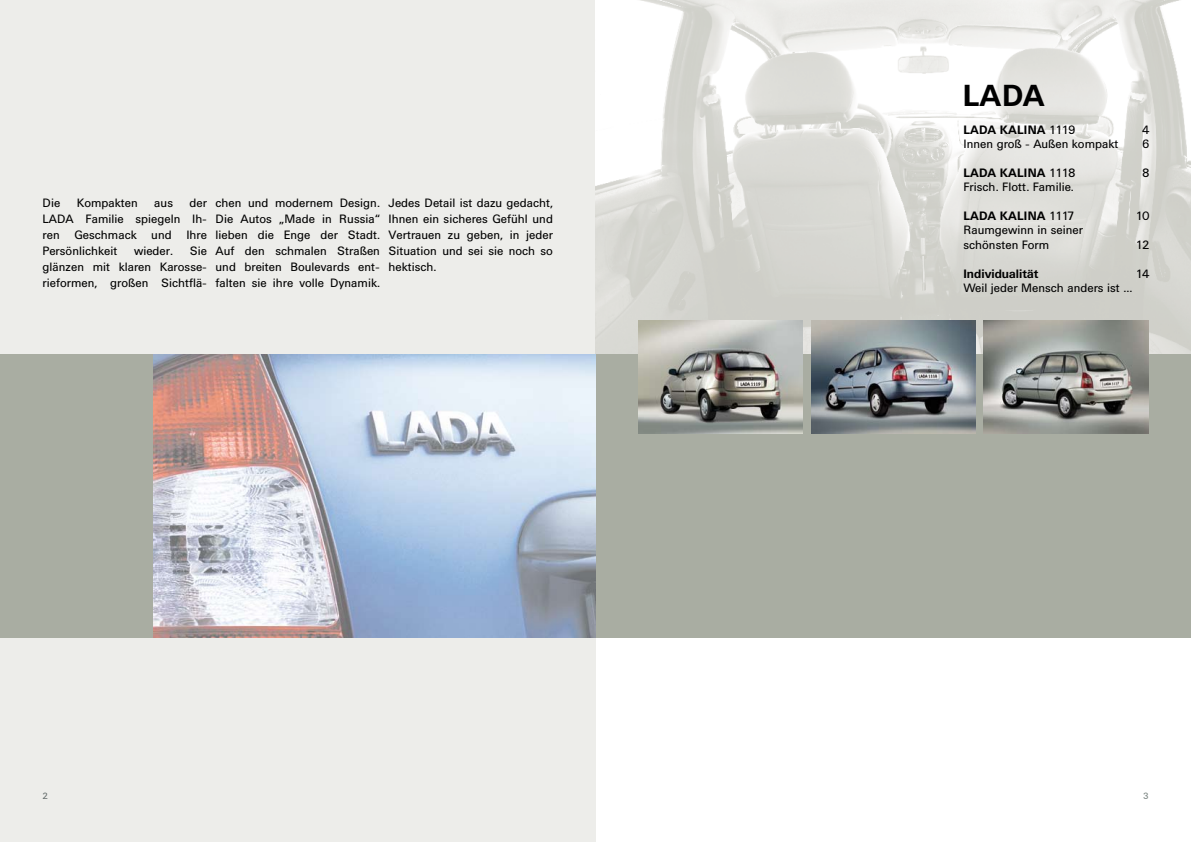
<style>
.page{position:relative;width:1191px;height:842px;background:#fff}
.page>*{position:absolute;margin:0;border:0;box-sizing:border-box;transform-origin:0 0}
.t1{font:700 30px "Univers BQ";color:#000}
.t2{font:12px/16px "Univers BQ";color:#000;text-align:justify}
.t3{font:700 12px "Univers BQ";letter-spacing:.02em;color:#000}
.t4{font:700 12px "Univers BQ";color:#000}
.t5{font:9px "Univers BQ";color:#646c6b}
.t6{font:9px "Univers BQ";color:#7d8784}
.s1{font-weight:400}
</style>
<div class="page">
<div style="left:0;top:0;width:595px;height:842px;background:#ededea"></div>
<img style="left:595px;top:0;width:596px;height:354px">
<div style="left:0;top:354px;width:1191px;height:284px;background:#a9ada2"></div>
<img style="left:811px;top:320px;width:164px;height:114px">
<img style="left:984px;top:320px;width:164px;height:114px">
<img style="left:638px;top:320px;width:164px;height:114px">
<img style="left:154px;top:354px;width:441px;height:284px">
<p class="t2" style="left:43px;top:195px;width:19px">Die</p>
<p class="t2" style="left:77px;top:195px;width:62px">Kompakten</p>
<p class="t2" style="left:154px;top:195px;width:20px">aus</p>
<p class="t2" style="left:43px;top:195px;width:166px;text-indent:147px">der LADA Familie spiegeln Ih&shy;ren Geschmack und Ihre Persönlichkeit</p>
<p class="t2" style="left:43px;top:243px;width:166px;text-indent:147px">Sie glänzen mit klaren Karosse&shy;rieformen, großen Sichtflä-</p>
<p class="t2" style="left:134px;top:243px;width:40px">wieder.</p>
<p class="t2" style="left:216px;top:195px;width:166px">chen und modernem Design.<br>Die Autos „Made in Russia“ lieben die Enge der Stadt.<br>Auf den schmalen Straßen und breiten Boulevards ent&shy;falten sie ihre volle Dynamik.</p>
<p class="t2" style="left:388px;top:195px;width:166px">Jedes Detail ist dazu gedacht, Ihnen ein sicheres Gefühl und Vertrauen zu geben, in jeder Situation und sei sie noch so hektisch.</p>
<h1 class="t1" style="left:962px;top:78px;width:83px">LADA</h1>
<p class="t3" style="left:963px;top:123px;width:114px">LADA KALINA <span class="s1">1119</span></p>
<p class="t2" style="left:1142px;top:122px;width:9px">4</p>
<p class="t2" style="left:963px;top:136px;width:156px">Innen groß - Außen kompakt</p>
<p class="t2" style="left:1142px;top:136px;width:9px">6</p>
<p class="t3" style="left:963px;top:166px;width:114px">LADA KALINA <span class="s1">1118</span></p>
<p class="t2" style="left:1142px;top:165px;width:9px">8</p>
<p class="t2" style="left:963px;top:179px;width:112px">Frisch. Flott. Familie.</p>
<p class="t3" style="left:963px;top:209px;width:113px">LADA KALINA <span class="s1">1117</span></p>
<p class="t2" style="left:1135px;top:208px;width:15px">10</p>
<p class="t2" style="left:963px;top:223px;width:121px;line-height:14.4px">Raumgewinn in seiner schönsten Form</p>
<p class="t2" style="left:1135px;top:237px;width:15px">12</p>
<p class="t4" style="left:963px;top:267px;width:77px">Individualität</p>
<p class="t2" style="left:1135px;top:266px;width:15px">14</p>
<p class="t2" style="left:963px;top:280px;width:170px">Weil jeder Mensch anders ist ...</p>
<p class="t5" style="left:43px;top:791px;width:7px">2</p>
<p class="t6" style="left:1143px;top:791px;width:7px">3</p>
</div>
